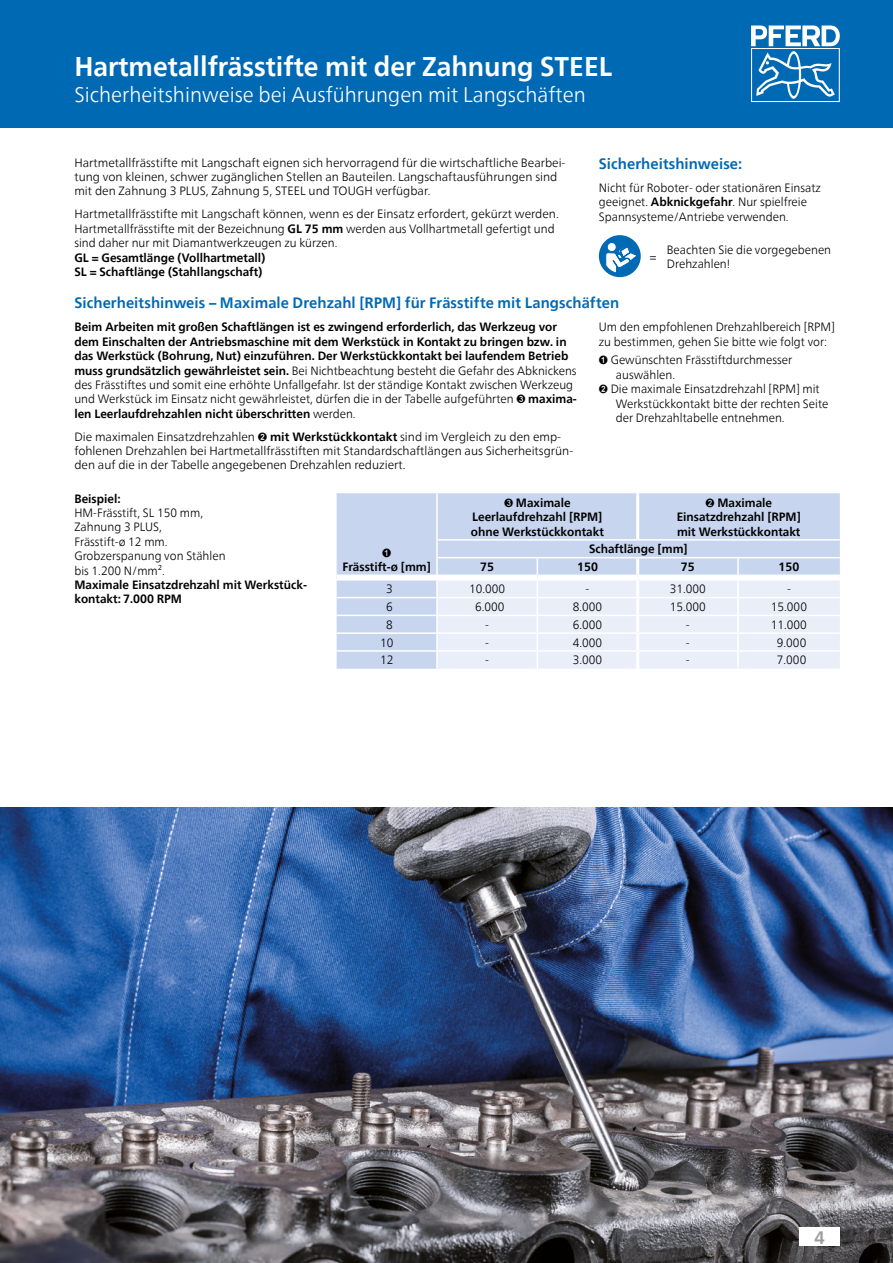
<style>
.page{position:relative;width:893px;height:1263px;background:#fff}
.page>*{position:absolute;margin:0;border:0;box-sizing:border-box;transform-origin:0 0}
.t1{font:700 27px "Neue Frutiger World";color:#fff}
.t2{font:300 21px "Neue Frutiger World";color:#fff}
.t3{font:700 18px "Neue Frutiger World";color:#9d9d9c}
.t4{font:700 15px "Neue Frutiger World";letter-spacing:.005em;color:#0069b4}
.t5{font:300 12px/14.4px "Neue Frutiger World";color:#000}
.t6{font:700 12px/14.4px "Neue Frutiger World";color:#000}
.t7{font:700 12px "Arial Unicode MS";color:#000}
.s1{font-weight:700}
.s2{font-weight:300}
.s3{font-family:"Arial Unicode MS"}
.s4{font-family:"Arial Unicode MS";font-weight:700}
</style>
<div class="page">
<div style="left:0;top:0;width:893px;height:128px;background:#0069b4"></div>
<svg style="left:751px;top:26px;width:89px;height:76px"></svg>
<div style="left:337px;top:493px;width:503px;height:176px;background:#c8d5ef"></div>
<hr style="left:436px;top:493px;width:2px;height:46px;background:#fff">
<hr style="left:436px;top:539px;width:101px;height:2px;background:#fff">
<hr style="left:537px;top:539px;width:101px;height:2px;background:#fff">
<hr style="left:638px;top:539px;width:100px;height:2px;background:#fff">
<hr style="left:738px;top:539px;width:102px;height:2px;background:#fff">
<hr style="left:337px;top:597px;width:100px;height:1px;background:#fff">
<hr style="left:337px;top:615px;width:100px;height:1px;background:#fff">
<hr style="left:337px;top:632px;width:100px;height:2px;background:#fff">
<hr style="left:337px;top:650px;width:100px;height:2px;background:#fff">
<svg style="left:436px;top:541px;width:404px;height:128px;background:#e2e8f6"></svg>
<div style="left:337px;top:574px;width:100px;height:6px;background:#fff"></div>
<div style="left:437px;top:574px;width:100px;height:6px;background:#fff"></div>
<div style="left:537px;top:574px;width:101px;height:6px;background:#fff"></div>
<div style="left:638px;top:574px;width:100px;height:6px;background:#fff"></div>
<div style="left:738px;top:574px;width:102px;height:6px;background:#fff"></div>
<hr style="left:636px;top:493px;width:3px;height:46px;background:#fff">
<hr style="left:636px;top:558px;width:3px;height:16px;background:#fff">
<hr style="left:636px;top:580px;width:3px;height:17px;background:#fff">
<hr style="left:636px;top:598px;width:3px;height:17px;background:#fff">
<hr style="left:636px;top:616px;width:3px;height:16px;background:#fff">
<hr style="left:636px;top:634px;width:3px;height:16px;background:#fff">
<hr style="left:636px;top:652px;width:3px;height:17px;background:#fff">
<div style="left:599px;top:235px;width:42px;height:42px;background:#0069b4;border-radius:50%"></div>
<svg style="left:605px;top:242px;width:33px;height:32px"></svg>
<img style="left:0;top:808px;width:893px;height:455px">
<div style="left:799px;top:1227px;width:41px;height:19px;background:#fff"></div>
<h1 class="t1" style="left:74px;top:43px;width:539px">Hartmetallfrässtifte mit der Zahnung STEEL</h1>
<h2 class="t2" style="left:74px;top:78px;width:513px">Sicherheitshinweise bei Ausführungen mit Langschäften</h2>
<p class="t5" style="left:74px;top:155px;width:493px">Hartmetallfrässtifte mit Langschaft eignen sich hervorragend für die wirtschaftliche Bearbei&shy;tung von kleinen, schwer zugänglichen Stellen an Bauteilen. Langschaftausführungen sind mit den Zahnung 3 PLUS, Zahnung 5, STEEL und TOUGH verfügbar.</p>
<p class="t5" style="left:74px;top:207px;width:486px">Hartmetallfrässtifte mit Langschaft können, wenn es der Einsatz erfordert, gekürzt werden.<br>Hartmetallfrässtifte mit der Bezeichnung <span class="s1">GL 75 mm</span> werden aus Vollhartmetall gefertigt und sind daher nur mit Diamantwerkzeugen zu kürzen.</p>
<p class="t6" style="left:74px;top:250px;width:192px">GL = Gesamtlänge (Vollhartmetall)<br>SL = Schaftlänge (Stahllangschaft)</p>
<p class="t4" style="left:599px;top:150px;width:145px">Sicherheitshinweise:</p>
<p class="t5" style="left:599px;top:180px;width:224px">Nicht für Roboter- oder stationären Einsatz geeignet. <span class="s1">Abknickgefahr</span>. Nur spielfreie<br>Spannsysteme/Antriebe verwenden.</p>
<p class="t5" style="left:650px;top:250px;width:8px">=</p>
<p class="t5" style="left:667px;top:242px;width:166px">Beachten Sie die vorgegebenen<br>Drehzahlen!</p>
<p class="t4" style="left:74px;top:290px;width:546px">Sicherheitshinweis – Maximale Drehzahl [RPM] für Frässtifte mit Langschäften</p>
<p class="t6" style="left:74px;top:320px;width:504px">Beim Arbeiten mit großen Schaftlängen ist es zwingend erforderlich, das Werkzeug vor dem Einschalten der Antriebsmaschine mit dem Werkstück in Kontakt zu bringen bzw. in das Werkstück (Bohrung, Nut) einzuführen. Der Werkstückkontakt bei laufendem Betrieb muss grundsätzlich gewährleistet sein. <span class="s2">Bei Nichtbeachtung besteht die Gefahr des Abknickens des Frässtiftes und somit eine erhöhte Unfallgefahr. Ist der ständige Kontakt zwischen Werkzeug und Werkstück im Einsatz nicht gewährleistet, dürfen die in der Tabelle aufgeführten</span> <span class="s3">➌</span> maxima&shy;len Leerlaufdrehzahlen nicht überschritten <span class="s2">werden.</span></p>
<p class="t5" style="left:74px;top:429px;width:500px">Die maximalen Einsatzdrehzahlen <span class="s4">➋</span> <span class="s1">mit Werkstückkontakt</span> sind im Vergleich zu den emp&shy;fohlenen Drehzahlen bei Hartmetallfrässtiften mit Standardschaftlängen aus Sicherheitsgrün&shy;den auf die in der Tabelle angegebenen Drehzahlen reduziert.</p>
<p class="t5" style="left:599px;top:320px;width:238px">Um den empfohlenen Drehzahlbereich [RPM] zu bestimmen, gehen Sie bitte wie folgt vor:</p>
<p class="t5" style="left:599px;top:353px;width:195px"><span class="s4">➊</span> Gewünschten Frässtiftdurchmesser</p>
<p class="t5" style="left:616px;top:367px;width:61px">auswählen.</p>
<p class="t5" style="left:599px;top:382px;width:222px"><span class="s4">➋</span> Die maximale Einsatzdrehzahl [RPM] mit</p>
<p class="t5" style="left:616px;top:396px;width:214px">Werkstückkontakt bitte der rechten Seite</p>
<p class="t5" style="left:616px;top:411px;width:170px">der Drehzahltabelle entnehmen.</p>
<p class="t6" style="left:74px;top:491px;width:48px">Beispiel:</p>
<p class="t5" style="left:74px;top:506px;width:153px">HM-Frässtift, SL 150 mm,<br>Zahnung 3 PLUS,<br>Frässtift-ø 12 mm.<br>Grobzerspanung von Stählen bis 1.200 N/mm².</p>
<p class="t6" style="left:74px;top:577px;width:234px">Maximale Einsatzdrehzahl mit Werkstück&shy;kontakt: 7.000 RPM</p>
<p class="t7" style="left:382px;top:544px;width:11px">➊</p>
<p class="t6" style="left:343px;top:560px;width:90px">Frässtift-ø [mm]</p>
<p class="t6" style="left:471px;top:495px;width:135px;text-align:center"><span class="s3">➌</span> Maximale<br>Leerlaufdrehzahl [RPM] ohne Werkstückkontakt</p>
<p class="t6" style="left:677px;top:495px;width:126px;text-align:center"><span class="s3">➋</span> Maximale<br>Einsatzdrehzahl [RPM] mit Werkstückkontakt</p>
<p class="t6" style="left:589px;top:542px;width:100px">Schaftlänge [mm]</p>
<p class="t6" style="left:480px;top:560px;width:15px">75</p>
<p class="t6" style="left:577px;top:560px;width:22px">150</p>
<p class="t6" style="left:681px;top:560px;width:15px">75</p>
<p class="t6" style="left:778px;top:560px;width:22px">150</p>
<p class="t5" style="left:386px;top:582px;width:8px">3</p>
<p class="t5" style="left:469px;top:582px;width:38px">10.000</p>
<p class="t5" style="left:586px;top:582px;width:5px">-</p>
<p class="t5" style="left:670px;top:582px;width:38px">31.000</p>
<p class="t5" style="left:787px;top:582px;width:5px">-</p>
<p class="t5" style="left:386px;top:600px;width:8px">6</p>
<p class="t5" style="left:475px;top:600px;width:31px">6.000</p>
<p class="t5" style="left:573px;top:600px;width:31px">8.000</p>
<p class="t5" style="left:670px;top:600px;width:38px">15.000</p>
<p class="t5" style="left:771px;top:600px;width:38px">15.000</p>
<p class="t5" style="left:386px;top:618px;width:8px">8</p>
<p class="t5" style="left:485px;top:618px;width:5px">-</p>
<p class="t5" style="left:573px;top:618px;width:31px">6.000</p>
<p class="t5" style="left:686px;top:618px;width:5px">-</p>
<p class="t5" style="left:771px;top:618px;width:38px">11.000</p>
<p class="t5" style="left:380px;top:635px;width:15px">10</p>
<p class="t5" style="left:485px;top:635px;width:5px">-</p>
<p class="t5" style="left:573px;top:635px;width:31px">4.000</p>
<p class="t5" style="left:686px;top:635px;width:5px">-</p>
<p class="t5" style="left:777px;top:635px;width:31px">9.000</p>
<p class="t5" style="left:380px;top:653px;width:15px">12</p>
<p class="t5" style="left:485px;top:653px;width:5px">-</p>
<p class="t5" style="left:573px;top:653px;width:31px">3.000</p>
<p class="t5" style="left:686px;top:653px;width:5px">-</p>
<p class="t5" style="left:777px;top:653px;width:31px">7.000</p>
<h3 class="t3" style="left:814px;top:1221px;width:12px">4</h3>
</div>
